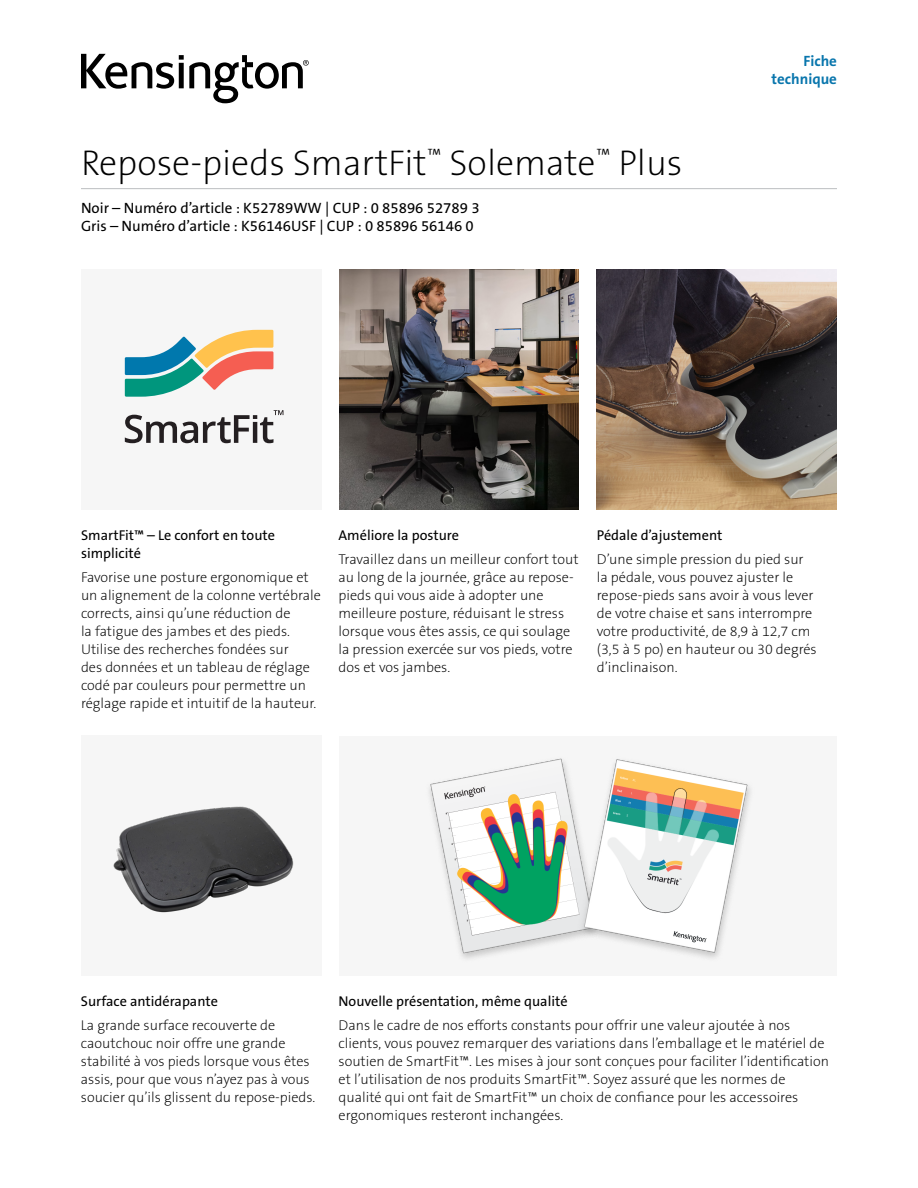
<style>
.page{position:relative;width:918px;height:1188px;background:#fff}
.page>*{position:absolute;margin:0;border:0;box-sizing:border-box;transform-origin:0 0}
.Product_Name{font:36px "The Sans KENSINGTON2 XL";color:#000}
.Part_No__UPC{font:15px "The Sans KENSINGTON5 Rg";color:#000}
.Filetype_Header_Blue{font:15px "The Sans KENSINGTON7 Bd";color:#0976ad}
.Body{font:14.25px/18px "The Sans KENSINGTON2 XL";color:#000}
.t1{font:14.25px/18px "The Sans KENSINGTON5 Rg";color:#000}
</style>
<div class="page">
<img style="left:339px;top:270px;width:240px;height:239px">
<img style="left:597px;top:270px;width:239px;height:239px">
<div style="left:81px;top:736px;width:240px;height:240px;background:#f6f6f6"></div>
<img style="left:113px;top:806px;width:181px;height:107px">
<hr style="left:81px;top:188px;width:756px;height:1px;background:#bcbec0">
<svg style="left:81px;top:54px;width:228px;height:49px"></svg>
<div style="left:81px;top:269px;width:240px;height:241px;background:#f6f6f6"></div>
<div style="left:339px;top:736px;width:497px;height:240px;background:#f6f6f6"></div>
<img style="left:429px;top:758px;width:321px;height:201px">
<svg style="left:125px;top:410px;width:158px;height:33px"></svg>
<svg style="left:125px;top:330px;width:148px;height:67px"></svg>
<h1 class="Product_Name" style="left:81px;top:143px;width:603px">Repose-pieds SmartFit<sup>™</sup> Solemate<sup>™</sup> Plus</h1>
<h2 class="Part_No__UPC" style="left:81px;top:200px;width:400px">Noir – Numéro d’article : K52789WW | CUP : 0 85896 52789 3</h2>
<h2 class="Part_No__UPC" style="left:81px;top:218px;width:394px">Gris – Numéro d’article : K56146USF | CUP : 0 85896 56146 0</h2>
<p class="Filetype_Header_Blue" style="left:804px;top:53px;width:35px">Fiche</p>
<p class="Filetype_Header_Blue" style="left:772px;top:71px;width:67px">technique</p>
<h3 class="t1" style="left:81px;top:526px;width:196px">SmartFit™ – Le confort en toute simplicité</h3>
<p class="Body" style="left:81px;top:569px;width:241px">Favorise une posture ergonomique et un alignement de la colonne vertébrale corrects, ainsi qu’une réduction de<br>la fatigue des jambes et des pieds.<br>Utilise des recherches fondées sur<br>des données et un tableau de réglage codé par couleurs pour permettre un réglage rapide et intuitif de la hauteur.</p>
<h3 class="t1" style="left:339px;top:526px;width:122px">Améliore la posture</h3>
<p class="Body" style="left:339px;top:551px;width:242px">Travaillez dans un meilleur confort tout au long de la journée, grâce au repose&shy;pieds qui vous aide à adopter une meilleure posture, réduisant le stress lorsque vous êtes assis, ce qui soulage la pression exercée sur vos pieds, votre dos et vos jambes.</p>
<h3 class="t1" style="left:597px;top:526px;width:127px">Pédale d’ajustement</h3>
<p class="Body" style="left:597px;top:551px;width:221px">D’une simple pression du pied sur la pédale, vous pouvez ajuster le repose-pieds sans avoir à vous lever de votre chaise et sans interrompre votre productivité, de 8,9 à 12,7 cm (3,5 à 5 po) en hauteur ou 30 degrés d’inclinaison.</p>
<h3 class="t1" style="left:81px;top:992px;width:139px">Surface antidérapante</h3>
<p class="Body" style="left:81px;top:1017px;width:236px">La grande surface recouverte de caoutchouc noir offre une grande stabilité à vos pieds lorsque vous êtes assis, pour que vous n’ayez pas à vous soucier qu’ils glissent du repose-pieds.</p>
<h3 class="t1" style="left:339px;top:992px;width:231px">Nouvelle présentation, même qualité</h3>
<p class="Body" style="left:339px;top:1017px;width:492px">Dans le cadre de nos efforts constants pour offrir une valeur ajoutée à nos clients, vous pouvez remarquer des variations dans l’emballage et le matériel de soutien de SmartFit™. Les mises à jour sont conçues pour faciliter l’identification et l’utilisation de nos produits SmartFit™. Soyez assuré que les normes de qualité qui ont fait de SmartFit™ un choix de confiance pour les accessoires ergonomiques resteront inchangées.</p>
</div>
